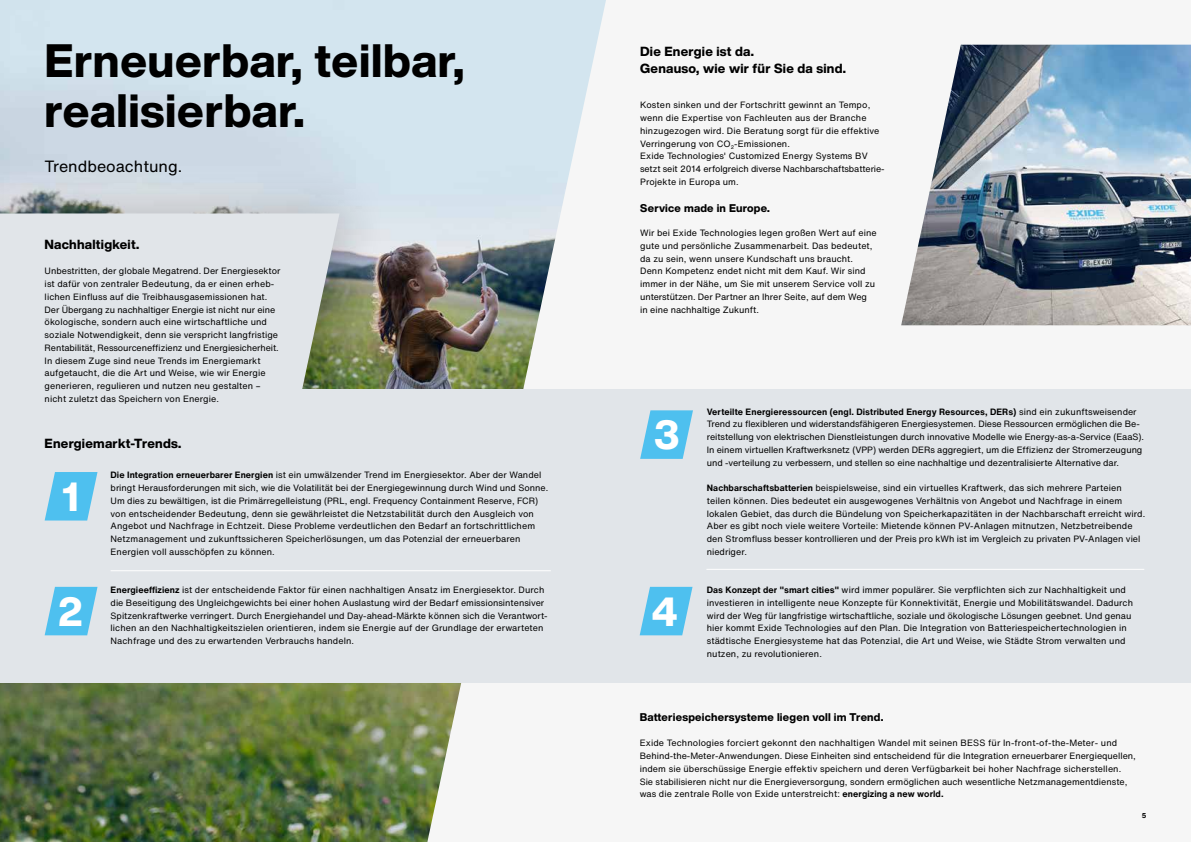
<style>
.page{position:relative;width:1191px;height:842px;background:#f6f6f6}
.page>*{position:absolute;margin:0;border:0;box-sizing:border-box;transform-origin:0 0}
.t1{font:800 46px/50px "Helvetica Now Display";letter-spacing:.015em;color:#000}
.t2{font:800 40px "Helvetica Now Display";color:#fff}
.t3{font:16px "Helvetica Now Text";color:#000}
.t4{font:800 13px/17px "Helvetica Now Display";letter-spacing:.02em;color:#000}
.t5{font:800 11px "Helvetica Now Display";letter-spacing:.02em;color:#000}
.t6{font:9px/12.8px "Helvetica Now Text";letter-spacing:.01em;color:#000}
.t7{font:700 7px "Helvetica Now Text";color:#000}
.s1{font-weight:700}
</style>
<div class="page">
<img style="left:0;top:682px;width:464px;height:160px">
<img style="left:0;top:0;width:606px;height:389px">
<div style="left:0;top:164px;width:389px;height:291px;background:#000;opacity:.2"></div>
<div style="left:0;top:213px;width:339px;height:176px;background:#e1e5e9"></div>
<img style="left:901px;top:45px;width:290px;height:280px">
<div style="left:0;top:389px;width:1191px;height:293px;background:#e1e5e9"></div>
<hr style="left:111px;top:570px;width:440px;height:1px;background:#fff">
<svg style="left:640px;top:410px;width:53px;height:49px"></svg>
<svg style="left:45px;top:587px;width:52px;height:48px"></svg>
<svg style="left:45px;top:472px;width:52px;height:48px"></svg>
<svg style="left:639px;top:587px;width:53px;height:48px"></svg>
<hr style="left:706px;top:569px;width:438px;height:1px;background:#fff">
<h1 class="t1" style="left:45px;top:36px;width:421px">Erneuerbar, teilbar, realisierbar.</h1>
<h3 class="t3" style="left:45px;top:154px;width:139px">Trendbeoachtung.</h3>
<h3 class="t4" style="left:45px;top:236px;width:96px">Nachhaltigkeit.</h3>
<p class="t6" style="left:45px;top:264px;width:237px">Unbestritten, der globale Megatrend. Der Energiesektor ist dafür von zentraler Bedeutung, da er einen erheb&shy;lichen Einfluss auf die Treibhausgasemissionen hat.<br>Der Übergang zu nachhaltiger Energie ist nicht nur eine ökologische, sondern auch eine wirtschaftliche und soziale Notwendigkeit, denn sie verspricht langfristige Rentabilität, Ressourceneffizienz und Energiesicherheit.<br>In diesem Zuge sind neue Trends im Energiemarkt aufgetaucht, die die Art und Weise, wie wir Energie generieren, regulieren und nutzen neu gestalten – nicht zuletzt das Speichern von Energie.</p>
<h3 class="t4" style="left:45px;top:435px;width:138px">Energiemarkt-Trends.</h3>
<h2 class="t2" style="left:62px;top:469px;width:18px">1</h2>
<h2 class="t2" style="left:58px;top:584px;width:26px">2</h2>
<p class="t6" style="left:111px;top:469px;width:439px"><span class="s1">Die Integration erneuerbarer Energien</span> ist ein umwälzender Trend im Energiesektor. Aber der Wandel bringt Herausforderungen mit sich, wie die Volatilität bei der Energiegewinnung durch Wind und Sonne.<br>Um dies zu bewältigen, ist die Primärregelleistung (PRL, engl. Frequency Containment Reserve, FCR) von entscheidender Bedeutung, denn sie gewährleistet die Netzstabilität durch den Ausgleich von Angebot und Nachfrage in Echtzeit. Diese Probleme verdeutlichen den Bedarf an fortschrittlichem Netzmanagement und zukunftssicheren Speicherlösungen, um das Potenzial der erneuerbaren Energien voll ausschöpfen zu können.</p>
<p class="t6" style="left:111px;top:583px;width:438px"><span class="s1">Energieeffizienz</span> ist der entscheidende Faktor für einen nachhaltigen Ansatz im Energiesektor. Durch die Beseitigung des Ungleichgewichts bei einer hohen Auslastung wird der Bedarf emissionsintensiver Spitzenkraftwerke verringert. Durch Energiehandel und Day-ahead-Märkte können sich die Verantwort&shy;lichen an den Nachhaltigkeitszielen orientieren, indem sie Energie auf der Grundlage der erwarteten Nachfrage und des zu erwartenden Verbrauchs handeln.</p>
<h3 class="t4" style="left:640px;top:43px;width:207px">Die Energie ist da.<br>Genauso, wie wir für Sie da sind.</h3>
<p class="t6" style="left:640px;top:99px;width:246px">Kosten sinken und der Fortschritt gewinnt an Tempo, wenn die Expertise von Fachleuten aus der Branche hinzugezogen wird. Die Beratung sorgt für die effektive Verringerung von CO<sub>2</sub>-Emissionen.<br>Exide Technologies' Customized Energy Systems BV setzt seit 2014 erfolgreich diverse Nachbarschaftsbatterie-Projekte in Europa um.</p>
<p class="t5" style="left:640px;top:200px;width:131px">Service made in Europe.</p>
<p class="t6" style="left:640px;top:226px;width:238px">Wir bei Exide Technologies legen großen Wert auf eine gute und persönliche Zusammenarbeit. Das bedeutet, da zu sein, wenn unsere Kundschaft uns braucht.<br>Denn Kompetenz endet nicht mit dem Kauf. Wir sind immer in der Nähe, um Sie mit unserem Service voll zu unterstützen. Der Partner an Ihrer Seite, auf dem Weg in eine nachhaltige Zukunft.</p>
<h2 class="t2" style="left:654px;top:407px;width:27px">3</h2>
<h2 class="t2" style="left:651px;top:584px;width:28px">4</h2>
<p class="t6" style="left:707px;top:405px;width:439px"><span class="s1">Verteilte Energieressourcen (engl. Distributed Energy Resources, DERs)</span> sind ein zukunftsweisender Trend zu flexibleren und widerstandsfähigeren Energiesystemen. Diese Ressourcen ermöglichen die Be&shy;reitstellung von elektrischen Dienstleistungen durch innovative Modelle wie Energy-as-a-Service (EaaS).<br>In einem virtuellen Kraftwerksnetz (VPP) werden DERs aggregiert, um die Effizienz der Stromerzeugung und -verteilung zu verbessern, und stellen so eine nachhaltige und dezentralisierte Alternative dar.</p>
<p class="t6" style="left:707px;top:481px;width:440px"><span class="s1">Nachbarschaftsbatterien</span> beispielsweise, sind ein virtuelles Kraftwerk, das sich mehrere Parteien teilen können. Dies bedeutet ein ausgewogenes Verhältnis von Angebot und Nachfrage in einem lokalen Gebiet, das durch die Bündelung von Speicherkapazitäten in der Nachbarschaft erreicht wird.<br>Aber es gibt noch viele weitere Vorteile: Mietende können PV-Anlagen mitnutzen, Netzbetreibende den Stromfluss besser kontrollieren und der Preis pro kWh ist im Vergleich zu privaten PV-Anlagen viel niedriger.</p>
<p class="t6" style="left:707px;top:583px;width:428px"><span class="s1">Das Konzept der "smart cities"</span> wird immer populärer. Sie verpflichten sich zur Nachhaltigkeit und investieren in intelligente neue Konzepte für Konnektivität, Energie und Mobilitätswandel. Dadurch wird der Weg für langfristige wirtschaftliche, soziale und ökologische Lösungen geebnet. Und genau hier kommt Exide Technologies auf den Plan. Die Integration von Batteriespeichertechnologien in städtische Energiesysteme hat das Potenzial, die Art und Weise, wie Städte Strom verwalten und nutzen, zu revolutionieren.</p>
<p class="t5" style="left:639px;top:709px;width:245px">Batteriespeichersysteme liegen voll im Trend.</p>
<p class="t6" style="left:639px;top:736px;width:498px">Exide Technologies forciert gekonnt den nachhaltigen Wandel mit seinen BESS für In-front-of-the-Meter- und Behind-the-Meter-Anwendungen. Diese Einheiten sind entscheidend für die Integration erneuerbarer Energiequellen, indem sie überschüssige Energie effektiv speichern und deren Verfügbarkeit bei hoher Nachfrage sicherstellen.<br>Sie stabilisieren nicht nur die Energieversorgung, sondern ermöglichen auch wesentliche Netzmanagementdienste, was die zentrale Rolle von Exide unterstreicht: <span class="s1">energizing a new world.</span></p>
<p class="t7" style="left:1141px;top:810px;width:6px">5</p>
</div>
